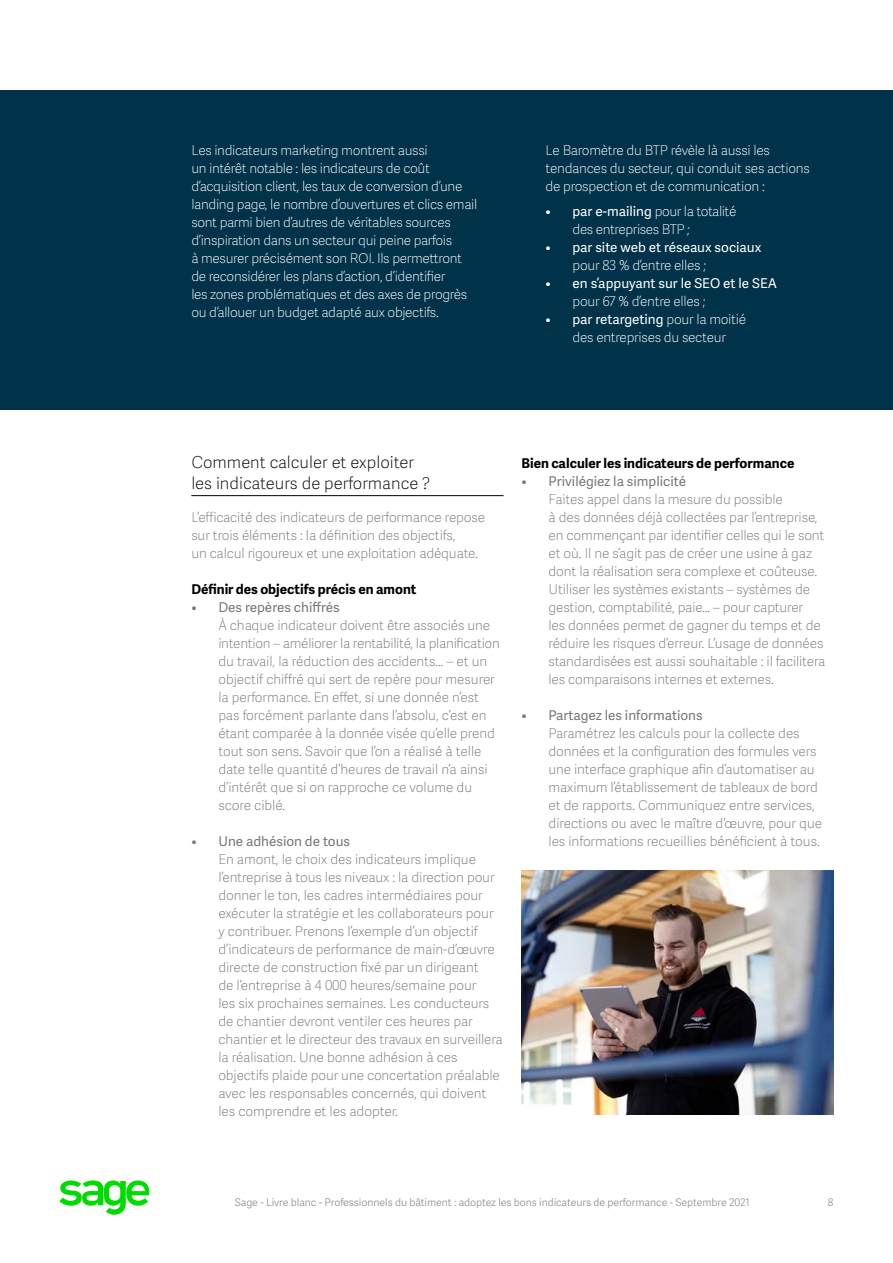
<style>
.page{position:relative;width:893px;height:1263px;background:#fff}
.page>*{position:absolute;margin:0;border:0;box-sizing:border-box;transform-origin:0 0}
.Intro_SubHead_2{font:16.5px/21px "Adelle Sans SAGE Th";color:#000}
.Body_Copy{font:13.5px/18px "Adelle Sans SAGE Th";letter-spacing:-.01em;color:#75787b}
.Body_Copy-2{font:13.5px/18px "Adelle Sans SAGE Th";letter-spacing:-.025em;color:#fff}
.t1{font:13.5px/18px "Adelle Sans SAGE";color:#fff}
.Body_Copy-3{font:700 13.5px "Adelle Sans SAGE";color:#000}
.Running_Footer_Text{font:10.5px "Adelle Sans SAGE Lt";letter-spacing:-.005em;color:#888b8d}
.s1{font-family:"Adelle Sans SAGE"}
.s2{font-family:"Adelle Sans SAGE Th"}
</style>
<div class="page">
<svg style="left:59px;top:1181px;width:91px;height:34px"></svg>
<hr style="left:191px;top:495px;width:312px;height:1px;background:#000">
<img style="left:521px;top:870px;width:312px;height:244px">
<div style="left:0;top:90px;width:892px;height:320px;background:#003349"></div>
<p class="Body_Copy-2" style="left:191px;top:141px;width:287px">Les indicateurs marketing montrent aussi<br>un intérêt notable : les indicateurs de coût d’acquisition client, les taux de conversion d’une landing page, le nombre d’ouvertures et clics email sont parmi bien d’autres de véritables sources d’inspiration dans un secteur qui peine parfois<br>à mesurer précisément son ROI. Ils permettront de reconsidérer les plans d’action, d’identifier<br>les zones problématiques et des axes de progrès ou d’allouer un budget adapté aux objectifs.</p>
<p class="Body_Copy-2" style="left:545px;top:141px;width:266px">Le Baromètre du BTP révèle là aussi les tendances du secteur, qui conduit ses actions de prospection et de communication :</p>
<p class="Body_Copy-2" style="left:572px;top:202px;width:165px;text-indent:-27px"><span class="s1">• par e-mailing</span> pour la totalité des entreprises BTP ;</p>
<p class="t1" style="left:572px;top:238px;width:190px;text-indent:-27px">• par site web et réseaux sociaux <span class="s2">pour 83 % d’entre elles ;</span></p>
<p class="t1" style="left:572px;top:274px;width:206px;text-indent:-27px">• en s’appuyant sur le SEO et le SEA <span class="s2">pour 67 % d’entre elles ;</span></p>
<p class="Body_Copy-2" style="left:545px;top:310px;width:202px;text-align:center"><span class="s1">• par retargeting</span> pour la moitié des entreprises du secteur</p>
<p class="Intro_SubHead_2" style="left:191px;top:452px;width:240px">Comment calculer et exploiter les indicateurs de performance ?</p>
<p class="Body_Copy" style="left:191px;top:508px;width:295px">L’efficacité des indicateurs de performance repose sur trois éléments : la définition des objectifs,<br>un calcul rigoureux et une exploitation adéquate.</p>
<p class="Body_Copy-3" style="left:191px;top:579px;width:226px">Définir des objectifs précis en amont</p>
<p class="Body_Copy" style="left:218px;top:598px;width:283px;text-indent:-27px"><span class="s1">• Des repères chiffrés<br></span>À chaque indicateur doivent être associés une intention – améliorer la rentabilité, la planification du travail, la réduction des accidents… – et un objectif chiffré qui sert de repère pour mesurer la performance. En effet, si une donnée n’est pas forcément parlante dans l’absolu, c’est en étant comparée à la donnée visée qu’elle prend tout son sens. Savoir que l’on a réalisé à telle date telle quantité d’heures de travail n’a ainsi d’intérêt que si on rapproche ce volume du score ciblé.</p>
<p class="Body_Copy" style="left:218px;top:832px;width:286px;text-indent:-27px"><span class="s1">• Une adhésion de tous<br></span>En amont, le choix des indicateurs implique l’entreprise à tous les niveaux : la direction pour donner le ton, les cadres intermédiaires pour exécuter la stratégie et les collaborateurs pour y contribuer. Prenons l’exemple d’un objectif d’indicateurs de performance de main-d’œuvre directe de construction fixé par un dirigeant<br>de l’entreprise à 4 000 heures/semaine pour<br>les six prochaines semaines. Les conducteurs de chantier devront ventiler ces heures par chantier et le directeur des travaux en surveillera la réalisation. Une bonne adhésion à ces objectifs plaide pour une concertation préalable avec les responsables concernés, qui doivent les comprendre et les adopter.</p>
<p class="Body_Copy-3" style="left:521px;top:453px;width:274px">Bien calculer les indicateurs de performance</p>
<p class="Body_Copy" style="left:548px;top:472px;width:278px;text-indent:-27px"><span class="s1">• Privilégiez la simplicité<br></span>Faites appel dans la mesure du possible<br>à des données déjà collectées par l’entreprise, en commençant par identifier celles qui le sont et où. Il ne s’agit pas de créer une usine à gaz dont la réalisation sera complexe et coûteuse.<br>Utiliser les systèmes existants – systèmes de gestion, comptabilité, paie… – pour capturer<br>les données permet de gagner du temps et de réduire les risques d’erreur. L’usage de données standardisées est aussi souhaitable : il facilitera les comparaisons internes et externes.</p>
<p class="Body_Copy" style="left:548px;top:706px;width:275px;text-indent:-27px"><span class="s1">• Partagez les informations<br></span>Paramétrez les calculs pour la collecte des données et la configuration des formules vers une interface graphique afin d’automatiser au maximum l’établissement de tableaux de bord et de rapports. Communiquez entre services, directions ou avec le maître d’œuvre, pour que les informations recueillies bénéficient à tous.</p>
<p class="Running_Footer_Text" style="left:235px;top:1195px;width:516px">Sage - Livre blanc - Professionnels du bâtiment : adoptez les bons indicateurs de performance - Septembre 2021</p>
<p class="Running_Footer_Text" style="left:827px;top:1195px;width:7px">8</p>
</div>
